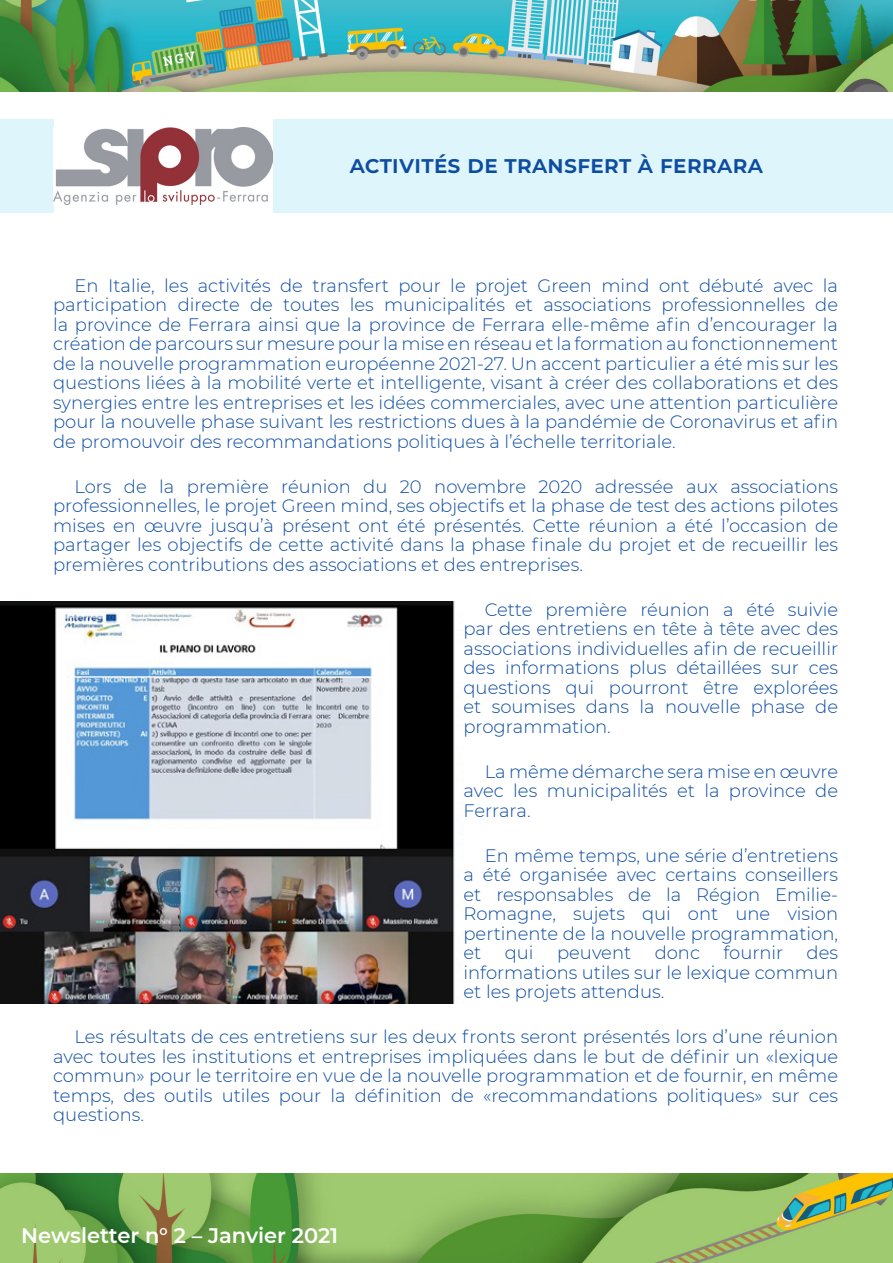
<style>
.page{position:relative;width:893px;height:1263px;background:#fff}
.page>*{position:absolute;margin:0;border:0;box-sizing:border-box;transform-origin:0 0}
.Titre_1{font:600 24px "Montserrat";letter-spacing:.055em;color:#0d4da1}
.Titre_2{font:600 21px "Montserrat";color:#fff}
.Paragraphe_1{font:300 18px/19.5px "Montserrat";color:#0d4da1;text-align:justify}
</style>
<div class="page">
<div style="left:0;top:119px;width:893px;height:93px;background:#dff5fc"></div>
<img style="left:0;top:0;width:893px;height:92px">
<img style="left:0;top:1173px;width:893px;height:90px">
<div style="left:54px;top:119px;width:218px;height:93px;background:#fff"></div>
<img style="left:54px;top:127px;width:218px;height:77px">
<img style="left:0;top:601px;width:463px;height:403px">
<p class="Titre_1" style="left:350px;top:147px;width:414px">ACTIVITÉS DE TRANSFERT À FERRARA</p>
<p class="Paragraphe_1" style="left:53px;top:275px;width:786px;text-indent:21px">En Italie, les activités de transfert pour le projet Green mind ont débuté avec la participation directe de toutes les municipalités et associations professionnelles de la province de Ferrara ainsi que la province de Ferrara elle-même afin d’encourager la création de parcours sur mesure pour la mise en réseau et la formation au fonctionnement de la nouvelle programmation européenne 2021-27. Un accent particulier a été mis sur les questions liées à la mobilité verte et intelligente, visant à créer des collaborations et des synergies entre les entreprises et les idées commerciales, avec une attention particulière pour la nouvelle phase suivant les restrictions dues à la pandémie de Coronavirus et afin de promouvoir des recommandations politiques à l’échelle territoriale.</p>
<p class="Paragraphe_1" style="left:53px;top:476px;width:786px;text-indent:21px">Lors de la première réunion du 20 novembre 2020 adressée aux associations professionnelles, le projet Green mind, ses objectifs et la phase de test des actions pilotes mises en œuvre jusqu’à présent ont été présentés. Cette réunion a été l’occasion de partager les objectifs de cette activité dans la phase finale du projet et de recueillir les premières contributions des associations et des entreprises.</p>
<p class="Paragraphe_1" style="left:463px;top:599px;width:376px;text-indent:21px">Cette première réunion a été suivie par des entretiens en tête à tête avec des associations individuelles afin de recueillir des informations plus détaillées sur ces questions qui pourront être explorées et soumises dans la nouvelle phase de programmation.</p>
<p class="Paragraphe_1" style="left:463px;top:761px;width:376px;text-indent:21px">La même démarche sera mise en œuvre avec les municipalités et la province de Ferrara.</p>
<p class="Paragraphe_1" style="left:463px;top:845px;width:376px;text-indent:21px">En même temps, une série d’entretiens a été organisée avec certains conseillers et responsables de la Région Emilie-Romagne, sujets qui ont une vision pertinente de la nouvelle programmation, et</p>
<p class="Paragraphe_1" style="left:505px;top:943px;width:30px">qui</p>
<p class="Paragraphe_1" style="left:557px;top:943px;width:76px">peuvent</p>
<p class="Paragraphe_1" style="left:655px;top:943px;width:47px">donc</p>
<p class="Paragraphe_1" style="left:723px;top:943px;width:61px">fournir</p>
<p class="Paragraphe_1" style="left:463px;top:943px;width:376px;text-indent:343px">des informations utiles sur le lexique commun et les projets attendus.</p>
<p class="Paragraphe_1" style="left:53px;top:1027px;width:786px;text-indent:21px">Les résultats de ces entretiens sur les deux fronts seront présentés lors d’une réunion avec toutes les institutions et entreprises impliquées dans le but de définir un «lexique commun» pour le territoire en vue de la nouvelle programmation et de fournir, en même temps, des outils utiles pour la définition de «recommandations politiques» sur ces questions.</p>
<p class="Titre_2" style="left:21px;top:1220px;width:319px">NEWSLETTER N° 2 – JANVIER 2021</p>
</div>
